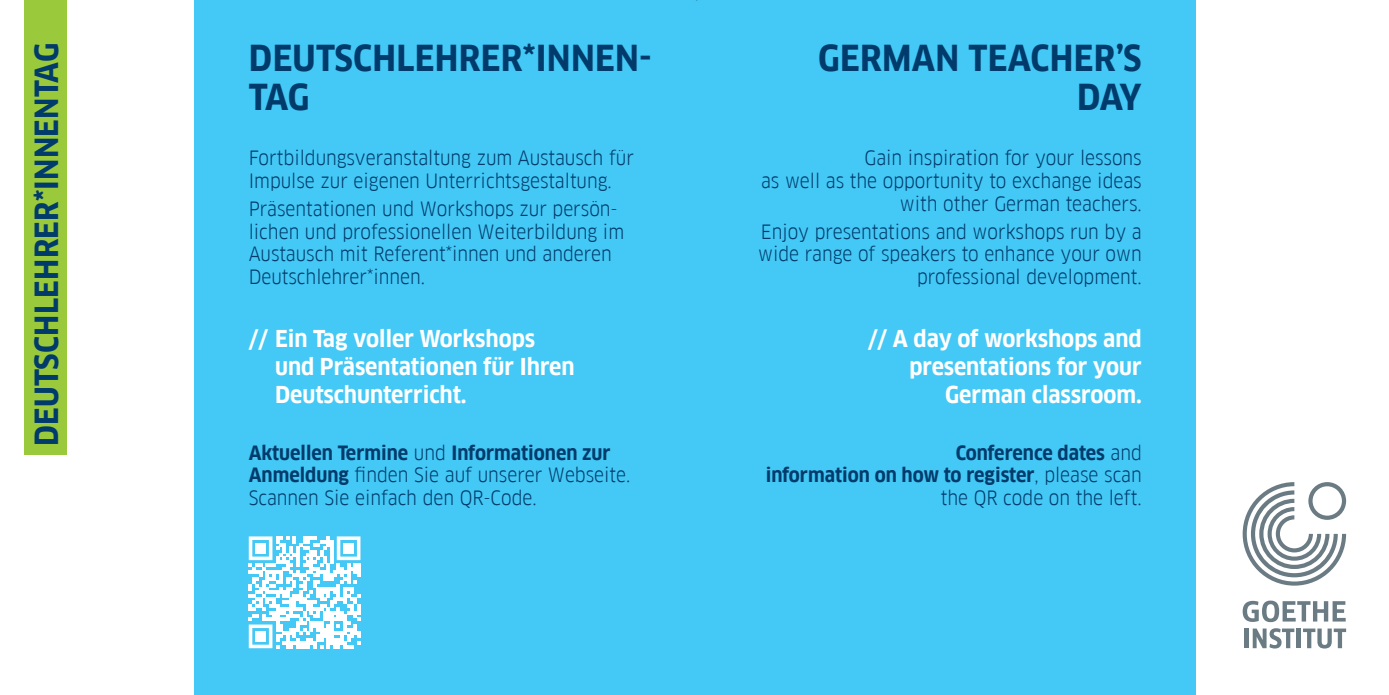
<style>
.page{position:relative;width:1389px;height:695px;background:#fff}
.page>*{position:absolute;margin:0;border:0;box-sizing:border-box;transform-origin:0 0}
.t1{font:700 35px/38.5px "Goethe FF Clan";letter-spacing:.01em;color:#003b6b}
.t2{font:700 31.32px "Goethe FF Clan";letter-spacing:.01em;color:#003b6b}
.t3{font:700 22.75px/28px "Goethe FF Clan";color:#fff}
.t4{font:19.25px/22.8px "Goethe FF Clan";color:#003b6b}
.t5{font:700 19.25px/22.8px "Goethe FF Clan";color:#003b6b;text-align:right}
.s1{font-weight:700}
.s2{font-weight:400}
</style>
<div class="page">
<div style="left:194px;top:0;width:500px;height:694px;background:#44c8f5"></div>
<div style="left:694px;top:0;width:502px;height:694px;background:#44c8f5"></div>
<svg style="left:1243px;top:482px;width:103px;height:103px"></svg>
<svg style="left:1243px;top:600px;width:103px;height:22px"></svg>
<hr style="left:1244px;top:628px;width:4px;height:20px;background:#6b7b84">
<svg style="left:1253px;top:628px;width:41px;height:20px"></svg>
<hr style="left:1297px;top:628px;width:4px;height:20px;background:#6b7b84">
<svg style="left:1303px;top:628px;width:43px;height:20px"></svg>
<div style="left:25px;top:0;width:42px;height:455px;background:#9aca3c"></div>
<svg style="left:249px;top:536px;width:111px;height:112px"></svg>
<div style="left:256px;top:543px;width:10px;height:10px;background:#fff"></div>
<div style="left:344px;top:543px;width:10px;height:10px;background:#fff"></div>
<div style="left:256px;top:631px;width:10px;height:10px;background:#fff"></div>
<h2 class="t2" style="left:29px;top:446px;width:404px;rotate:-90deg">DEUTSCHLEHRER*INNENTAG</h2>
<h1 class="t1" style="left:249px;top:39px;width:404px">DEUTSCHLEHRER*INNEN-<br>TAG</h1>
<h1 class="t1" style="left:818px;top:39px;width:325px;text-align:right">GERMAN TEACHER’S<br>DAY</h1>
<p class="t4" style="left:249px;top:147px;width:387px">Fortbildungsveranstaltung zum Austausch für<br>Impulse zur eigenen Unterrichtsgestaltung.</p>
<p class="t4" style="left:249px;top:197px;width:377px">Präsentationen und Workshops zur persön&shy;lichen und professionellen Weiterbildung im Austausch mit Referent*innen und anderen Deutschlehrer*innen.</p>
<p class="t4" style="left:761px;top:147px;width:382px;text-align:right">Gain inspiration for your lessons<br>as well as the opportunity to exchange ideas with other German teachers.</p>
<p class="t4" style="left:758px;top:220px;width:385px;text-align:right">Enjoy presentations and workshops run by a wide range of speakers to enhance your own professional development.</p>
<p class="t3" style="left:275px;top:324px;width:301px;text-indent:-26px">// Ein Tag voller Workshops und Präsentationen für Ihren<br>Deutschunterricht.</p>
<p class="t3" style="left:868px;top:324px;width:275px;text-align:right">// A day of workshops and presentations for your<br>German classroom.</p>
<p class="t4" style="left:249px;top:441px;width:383px"><span class="s1">Aktuellen Termine</span> und <span class="s1">Informationen zur<br>Anmeldung</span> finden Sie auf unserer Webseite.<br>Scannen Sie einfach den QR-Code.</p>
<p class="t5" style="left:766px;top:441px;width:378px">Conference dates <span class="s2">and<br></span>information on how to register<span class="s2">, please scan the QR code on the left.</span></p>
</div>
